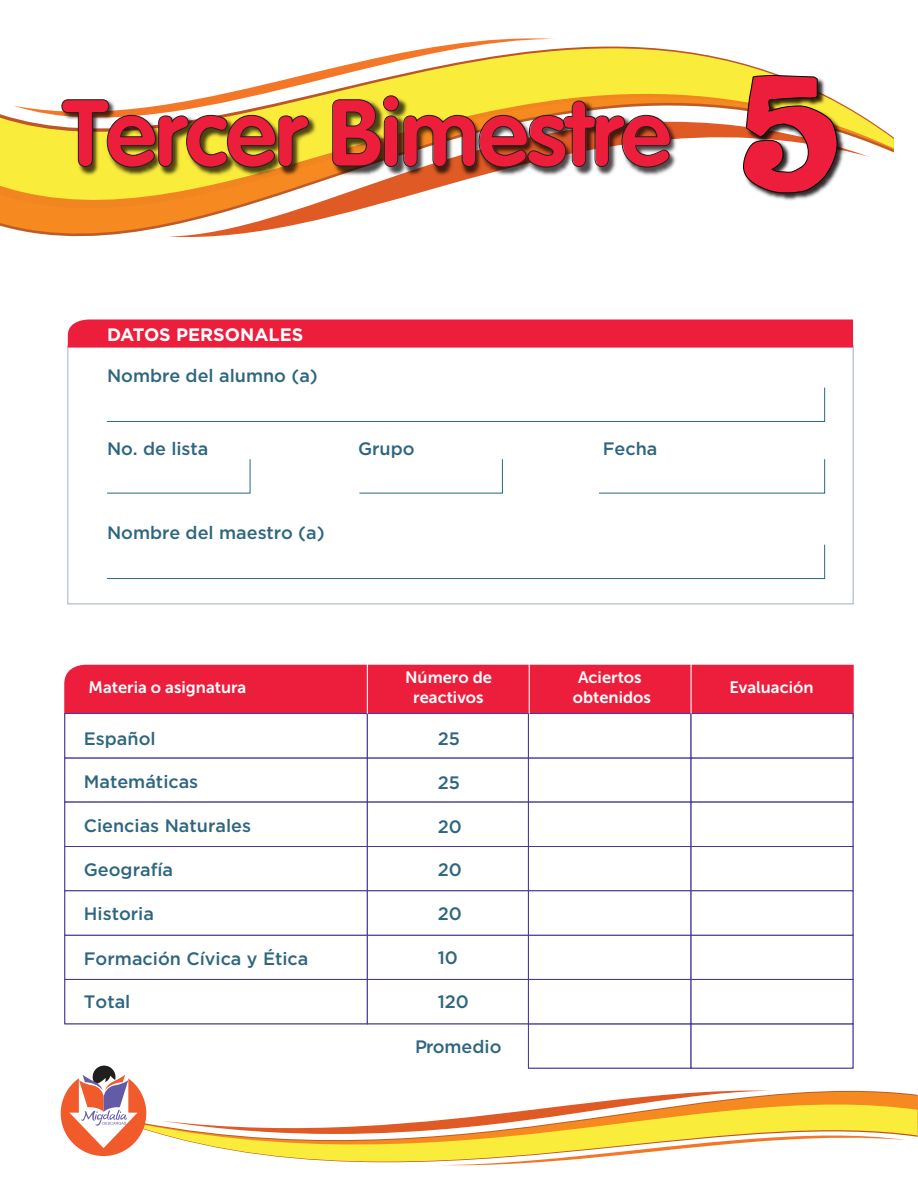
<style>
.page{position:relative;width:918px;height:1188px;background:#fff}
.page>*{position:absolute;margin:0;border:0;box-sizing:border-box;transform-origin:0 0}
.t1{font:189.3px "Jointby Pizza Dude";color:#ed1d3c;scale:.95 1}
.t2{font:700 93px "Corporate Rounded";letter-spacing:-.015em;color:#ed1d3c}
.t3{font:500 18px "Gotham";color:#2e6680}
.t4{font:700 18px "Gotham";color:#fff}
.t5{font:16.5px/20.2px "Museo Sans 700";color:#fff;text-align:center}
</style>
<div class="page">
<svg style="left:0;top:221px;width:312px;height:16px"></svg>
<svg style="left:0;top:48px;width:894px;height:173px"></svg>
<svg style="left:13px;top:38px;width:543px;height:96px"></svg>
<svg style="left:61px;top:1066px;width:857px;height:99px"></svg>
<img style="left:60px;top:84px;width:621px;height:112px">
<svg style="left:61px;top:99px;width:248px;height:69px;background:#9f8e45"></svg>
<svg style="left:332px;top:95px;width:339px;height:73px;background:#92713d"></svg>
<div style="left:67px;top:345px;width:787px;height:259px;background:#fff;border:1px solid #adb8c6"></div>
<svg style="left:107px;top:387px;width:718px;height:35px"></svg>
<svg style="left:107px;top:544px;width:718px;height:35px"></svg>
<svg style="left:107px;top:459px;width:144px;height:35px"></svg>
<svg style="left:359px;top:459px;width:144px;height:35px"></svg>
<svg style="left:599px;top:459px;width:226px;height:35px"></svg>
<svg style="left:68px;top:319px;width:785px;height:29px;background:#ed2442"></svg>
<div style="left:64px;top:664px;width:790px;height:55px;background:#ed1d3c"></div>
<div style="left:64px;top:757px;width:304px;height:46px;background:#fff;border:1px solid #473996"></div>
<div style="left:367px;top:757px;width:162px;height:46px;background:#fff;border:1px solid #473996"></div>
<div style="left:528px;top:757px;width:163px;height:46px;background:#fff;border:1px solid #473996"></div>
<div style="left:691px;top:757px;width:162px;height:46px;background:#fff;border:1px solid #473996"></div>
<div style="left:528px;top:846px;width:163px;height:45px;background:#fff;border:1px solid #473996"></div>
<div style="left:528px;top:935px;width:163px;height:45px;background:#fff;border:1px solid #473996"></div>
<div style="left:528px;top:1023px;width:163px;height:45px;background:#fff"></div>
<div style="left:691px;top:1023px;width:162px;height:45px;background:#fff"></div>
<div style="left:64px;top:713px;width:304px;height:45px;background:#fff;border:1px solid #473996"></div>
<div style="left:367px;top:713px;width:162px;height:45px;background:#fff;border:1px solid #473996"></div>
<div style="left:528px;top:713px;width:163px;height:45px;background:#fff;border:1px solid #473996"></div>
<div style="left:691px;top:713px;width:162px;height:45px;background:#fff;border:1px solid #473996"></div>
<div style="left:64px;top:802px;width:304px;height:45px;background:#fff;border:1px solid #473996"></div>
<div style="left:367px;top:802px;width:162px;height:45px;background:#fff;border:1px solid #473996"></div>
<div style="left:528px;top:802px;width:163px;height:45px;background:#fff;border:1px solid #473996"></div>
<div style="left:691px;top:802px;width:162px;height:45px;background:#fff;border:1px solid #473996"></div>
<div style="left:64px;top:890px;width:304px;height:46px;background:#fff;border:1px solid #473996"></div>
<div style="left:367px;top:890px;width:162px;height:46px;background:#fff;border:1px solid #473996"></div>
<div style="left:528px;top:890px;width:163px;height:46px;background:#fff;border:1px solid #473996"></div>
<div style="left:691px;top:890px;width:162px;height:46px;background:#fff;border:1px solid #473996"></div>
<div style="left:64px;top:979px;width:304px;height:45px;background:#fff;border:1px solid #473996"></div>
<div style="left:367px;top:979px;width:162px;height:45px;background:#fff;border:1px solid #473996"></div>
<div style="left:528px;top:979px;width:163px;height:45px;background:#fff;border:1px solid #473996"></div>
<div style="left:691px;top:979px;width:162px;height:45px;background:#fff;border:1px solid #473996"></div>
<hr style="left:367px;top:661px;width:1px;height:53px;background:#fff">
<hr style="left:529px;top:661px;width:1px;height:53px;background:#fff">
<hr style="left:691px;top:661px;width:1px;height:53px;background:#fff">
<img style="left:730px;top:48px;width:118px;height:173px">
<svg style="left:743px;top:75px;width:95px;height:118px;background:#6c614a"></svg>
<h2 class="t2" style="left:63px;top:78px;width:611px">Tercer Bimestre</h2>
<p class="t4" style="left:107px;top:323px;width:198px">DATOS PERSONALES</p>
<p class="t3" style="left:107px;top:363px;width:212px">Nombre del alumno (a)</p>
<p class="t3" style="left:107px;top:437px;width:103px">No. de lista</p>
<p class="t3" style="left:107px;top:520px;width:219px">Nombre del maestro (a)</p>
<p class="t3" style="left:358px;top:437px;width:58px">Grupo</p>
<p class="t3" style="left:603px;top:437px;width:56px">Fecha</p>
<h1 class="t1" style="left:731px;top:42px;width:106px">5</h1>
<p class="t5" style="left:405px;top:667px;width:88px">Número de reactivos</p>
<p class="t5" style="left:573px;top:667px;width:80px">Aciertos obtenidos</p>
<p class="t5" style="left:89px;top:677px;width:159px">Materia o asignatura</p>
<p class="t5" style="left:729px;top:677px;width:86px">Evaluación</p>
<p class="t3" style="left:84px;top:726px;width:73px">Español</p>
<p class="t3" style="left:438px;top:726px;width:24px">25</p>
<p class="t3" style="left:84px;top:770px;width:116px">Matemáticas</p>
<p class="t3" style="left:438px;top:770px;width:24px">25</p>
<p class="t3" style="left:84px;top:814px;width:169px">Ciencias Naturales</p>
<p class="t3" style="left:438px;top:814px;width:26px">20</p>
<p class="t3" style="left:84px;top:858px;width:91px">Geografía</p>
<p class="t3" style="left:438px;top:858px;width:26px">20</p>
<p class="t3" style="left:84px;top:902px;width:72px">Historia</p>
<p class="t3" style="left:438px;top:902px;width:26px">20</p>
<p class="t3" style="left:84px;top:946px;width:226px">Formación Cívica y Ética</p>
<p class="t3" style="left:438px;top:946px;width:22px">10</p>
<p class="t3" style="left:84px;top:990px;width:48px">Total</p>
<p class="t3" style="left:438px;top:990px;width:33px">120</p>
<p class="t3" style="left:415px;top:1035px;width:88px">Promedio</p>
</div>
